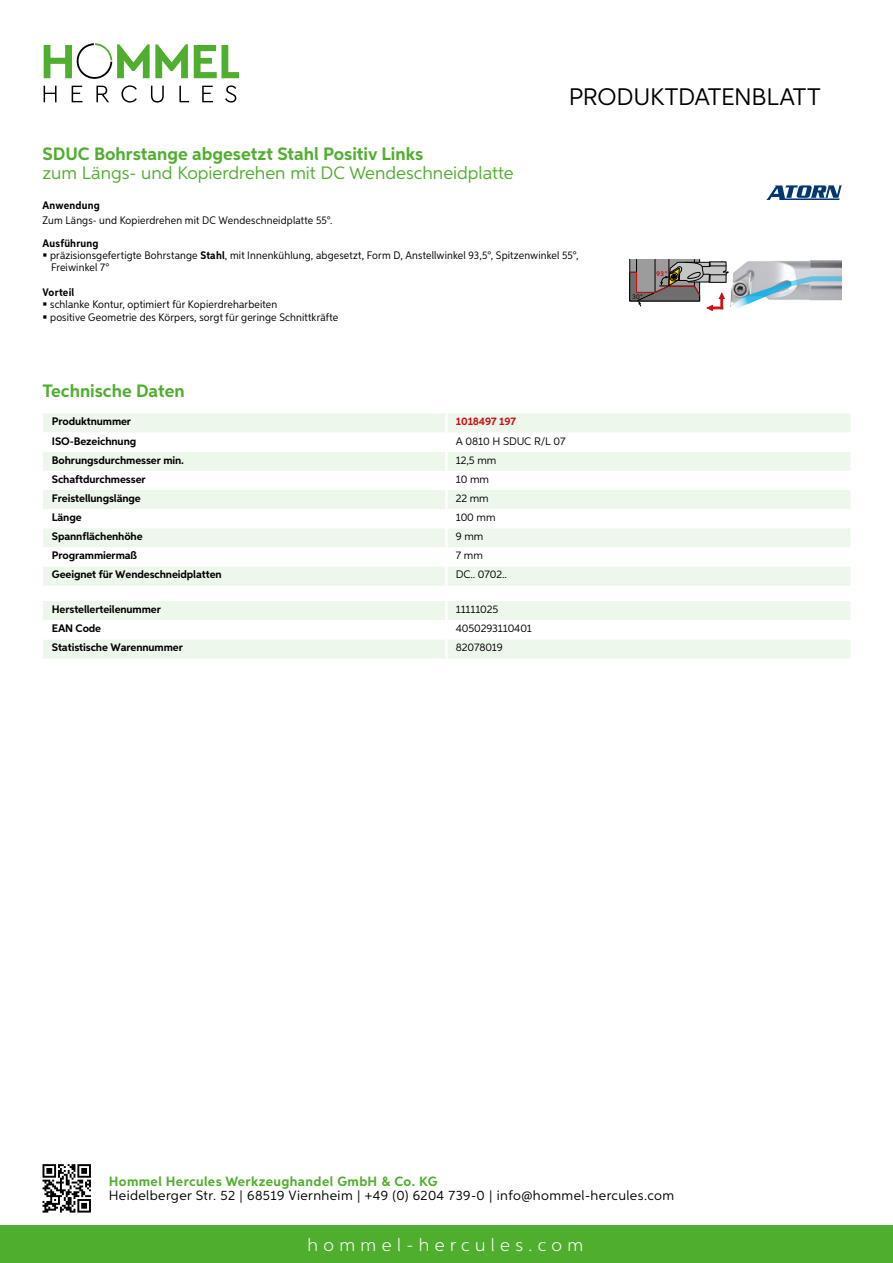
<style>
.page{position:relative;width:893px;height:1263px;background:#fff}
.page>*{position:absolute;margin:0;border:0;box-sizing:border-box;transform-origin:0 0}
.t1{font:24px "Aspira";letter-spacing:-.01em;color:#000}
.t2{font:700 18px "Aspira";color:#50ae2f}
.t3{font:18px "Aspira";color:#50ae2f}
.t4{font:300 18px "Aspira";letter-spacing:.3em;color:#fff}
.t5{font:13.5px "Aspira";letter-spacing:.03em;color:#000}
.t6{font:700 13.5px "Aspira";letter-spacing:.03em;color:#50ae2f}
.t7{font:10.95px/12.5px "Aspira Nar";letter-spacing:.015em;color:#000}
.t8{font:700 10.95px "Aspira";letter-spacing:-.01em;color:#000}
.t9{font:10.95px "Aspira";letter-spacing:-.01em;color:#000}
.t10{font:700 10.95px "Aspira Nar";letter-spacing:.02em;color:#000}
.t11{font:700 10.95px "Aspira";letter-spacing:-.01em;color:#cd1013}
.t12{font:700 7.05px "Corporate S";color:#cd1013}
.t13{font:7.05px "Corporate S";color:#000}
.s1{font-weight:700}
</style>
<div class="page">
<div style="left:0;top:1226px;width:893px;height:37px;background:#50ae2f"></div>
<svg style="left:43px;top:1164px;width:48px;height:48px"></svg>
<svg style="left:194px;top:45px;width:45px;height:33px"></svg>
<svg style="left:44px;top:43px;width:144px;height:36px"></svg>
<svg style="left:44px;top:86px;width:13px;height:16px"></svg>
<svg style="left:72px;top:86px;width:10px;height:16px"></svg>
<svg style="left:96px;top:86px;width:13px;height:16px"></svg>
<svg style="left:121px;top:85px;width:16px;height:18px"></svg>
<svg style="left:151px;top:86px;width:13px;height:17px"></svg>
<svg style="left:179px;top:86px;width:10px;height:16px"></svg>
<svg style="left:202px;top:86px;width:11px;height:16px"></svg>
<svg style="left:225px;top:85px;width:11px;height:18px"></svg>
<div style="left:43px;top:413px;width:807px;height:173px;background:#eef7eb"></div>
<svg style="left:43px;top:433px;width:807px;height:134px"></svg>
<hr style="left:445px;top:413px;width:3px;height:20px;background:#fff">
<hr style="left:445px;top:433px;width:3px;height:19px;background:#fff">
<hr style="left:445px;top:452px;width:3px;height:19px;background:#fff">
<hr style="left:445px;top:471px;width:3px;height:19px;background:#fff">
<hr style="left:445px;top:490px;width:3px;height:19px;background:#fff">
<hr style="left:445px;top:509px;width:3px;height:19px;background:#fff">
<hr style="left:445px;top:528px;width:3px;height:19px;background:#fff">
<hr style="left:445px;top:547px;width:3px;height:20px;background:#fff">
<hr style="left:445px;top:567px;width:3px;height:19px;background:#fff">
<svg style="left:43px;top:601px;width:807px;height:57px"></svg>
<hr style="left:445px;top:639px;width:3px;height:19px;background:#fff">
<svg style="left:629px;top:259px;width:213px;height:52px"></svg>
<svg style="left:766px;top:185px;width:76px;height:15px"></svg>
<h1 class="t1" style="left:569px;top:82px;width:253px">Produktdatenblatt</h1>
<h2 class="t2" style="left:43px;top:142px;width:382px">SDUC Bohrstange abgesetzt Stahl Positiv Links</h2>
<h2 class="t3" style="left:43px;top:162px;width:473px">zum Längs- und Kopierdrehen mit DC Wendeschneidplatte</h2>
<p class="t10" style="left:43px;top:199px;width:59px">Anwendung</p>
<p class="t7" style="left:43px;top:214px;width:292px">Zum Längs- und Kopierdrehen mit DC Wendeschneidplatte 55°.</p>
<p class="t7" style="left:50px;top:236px;width:530px;text-indent:-8px"><span class="s1">Ausführung<br></span>präzisionsgefertigte Bohrstange <span class="s1">Stahl</span>, mit Innenkühlung, abgesetzt, Form D, Anstellwinkel 93,5°, Spitzenwinkel 55°,<br>Freiwinkel 7°</p>
<p class="t10" style="left:43px;top:285px;width:33px">Vorteil</p>
<p class="t7" style="left:50px;top:298px;width:290px">schlanke Kontur, optimiert für Kopierdreharbeiten<br>positive Geometrie des Körpers, sorgt für geringe Schnittkräfte</p>
<h2 class="t2" style="left:43px;top:379px;width:144px">Technische Daten</h2>
<p class="t8" style="left:52px;top:415px;width:81px">Produktnummer</p>
<p class="t11" style="left:456px;top:415px;width:62px">1018497 197</p>
<p class="t8" style="left:52px;top:434px;width:86px">ISO-Bezeichnung</p>
<p class="t9" style="left:456px;top:434px;width:111px">A 0810 H SDUC R/L 07</p>
<p class="t8" style="left:52px;top:453px;width:134px">Bohrungsdurchmesser min.</p>
<p class="t9" style="left:456px;top:453px;width:42px">12,5 mm</p>
<p class="t8" style="left:52px;top:472px;width:95px">Schaftdurchmesser</p>
<p class="t9" style="left:456px;top:472px;width:35px">10 mm</p>
<p class="t8" style="left:52px;top:491px;width:90px">Freistellungslänge</p>
<p class="t9" style="left:456px;top:491px;width:34px">22 mm</p>
<p class="t8" style="left:52px;top:511px;width:31px">Länge</p>
<p class="t9" style="left:456px;top:511px;width:41px">100 mm</p>
<p class="t8" style="left:52px;top:530px;width:92px">Spannflächenhöhe</p>
<p class="t9" style="left:456px;top:530px;width:29px">9 mm</p>
<p class="t8" style="left:52px;top:549px;width:87px">Programmiermaß</p>
<p class="t9" style="left:456px;top:549px;width:29px">7 mm</p>
<p class="t8" style="left:52px;top:568px;width:171px">Geeignet für Wendeschneidplatten</p>
<p class="t9" style="left:456px;top:568px;width:53px">DC.. 0702..</p>
<p class="t8" style="left:52px;top:602px;width:111px">Herstellerteilenummer</p>
<p class="t9" style="left:456px;top:603px;width:44px">11111025</p>
<p class="t8" style="left:52px;top:622px;width:51px">EAN Code</p>
<p class="t9" style="left:456px;top:622px;width:78px">4050293110401</p>
<p class="t8" style="left:52px;top:641px;width:132px">Statistische Warennummer</p>
<p class="t9" style="left:456px;top:641px;width:48px">82078019</p>
<p class="t13" style="left:632px;top:293px;width:13px">30°</p>
<p class="t12" style="left:656px;top:270px;width:13px">93°</p>
<p class="t6" style="left:109px;top:1172px;width:330px">Hommel Hercules Werkzeughandel GmbH &amp; Co. KG</p>
<p class="t5" style="left:109px;top:1187px;width:567px">Heidelberger Str. 52 | 68519 Viernheim | +49 (0) 6204 739-0 | info@hommel-hercules.com</p>
<h2 class="t4" style="left:307px;top:1234px;width:277px">hommel-hercules.com</h2>
</div>
